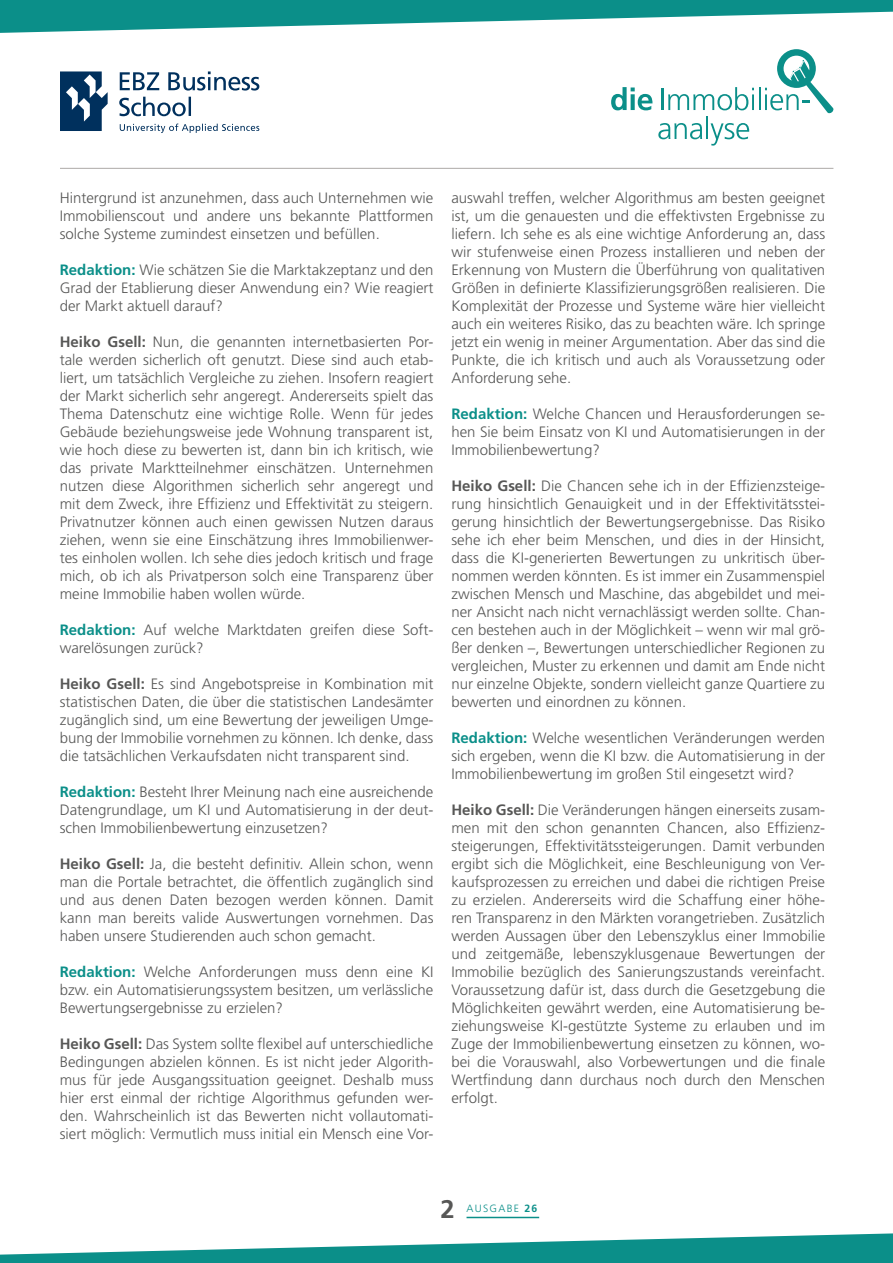
<style>
.page{position:relative;width:893px;height:1263px;background:#fff}
.page>*{position:absolute;margin:0;border:0;box-sizing:border-box;transform-origin:0 0}
.t1{font:700 25.5px "Frutiger LT Pro";color:#575756}
.t2{font:300 15px/18px "Frutiger LT Std";color:#575756;text-align:justify}
.t3{font:300 10.5px "Frutiger LT Std";letter-spacing:.12em;color:#0b8f89}
.s1{font-family:"Frutiger LT Pro";font-weight:700;color:#0b8f89}
.s2{font-family:"Frutiger LT Pro";font-weight:700}
</style>
<div class="page">
<svg style="left:119px;top:97px;width:72px;height:19px"></svg>
<svg style="left:120px;top:71px;width:139px;height:20px"></svg>
<svg style="left:120px;top:124px;width:139px;height:9px"></svg>
<svg style="left:60px;top:71px;width:48px;height:60px"></svg>
<hr style="left:60px;top:168px;width:773px;height:1px;background:#ada9a7">
<svg style="left:0;top:0;width:893px;height:33px"></svg>
<svg style="left:0;top:1233px;width:893px;height:30px"></svg>
<hr style="left:467px;top:1217px;width:72px;height:1px;background:#0b8f89">
<svg style="left:611px;top:87px;width:41px;height:23px"></svg>
<hr style="left:662px;top:89px;width:2px;height:21px;background:#0b8f89">
<svg style="left:668px;top:87px;width:86px;height:23px"></svg>
<hr style="left:758px;top:87px;width:2px;height:23px;background:#0b8f89">
<svg style="left:765px;top:49px;width:69px;height:65px"></svg>
<svg style="left:658px;top:123px;width:44px;height:16px"></svg>
<hr style="left:706px;top:116px;width:2px;height:23px;background:#0b8f89">
<svg style="left:711px;top:123px;width:38px;height:23px"></svg>
<p class="t2" style="left:60px;top:189px;width:375px">Hintergrund ist anzunehmen, dass auch Unternehmen wie Immobilienscout und andere uns bekannte Plattformen solche Systeme zumindest einsetzen und befüllen.</p>
<p class="t2" style="left:60px;top:261px;width:375px"><span class="s1">Redaktion:</span> Wie schätzen Sie die Marktakzeptanz und den Grad der Etablierung dieser Anwendung ein? Wie reagiert der Markt aktuell darauf?</p>
<p class="t2" style="left:60px;top:333px;width:375px"><span class="s2">Heiko Gsell:</span> Nun, die genannten internetbasierten Por&shy;tale werden sicherlich oft genutzt. Diese sind auch etab&shy;liert, um tatsächlich Vergleiche zu ziehen. Insofern reagiert der Markt sicherlich sehr angeregt. Andererseits spielt das Thema Datenschutz eine wichtige Rolle. Wenn für jedes Gebäude beziehungsweise jede Wohnung transparent ist, wie hoch diese zu bewerten ist, dann bin ich kritisch, wie das private Marktteilnehmer einschätzen. Unternehmen nutzen diese Algorithmen sicherlich sehr angeregt und mit dem Zweck, ihre Effizienz und Effektivität zu steigern.<br>Privatnutzer können auch einen gewissen Nutzen daraus ziehen, wenn sie eine Einschätzung ihres Immobilienwer&shy;tes einholen wollen. Ich sehe dies jedoch kritisch und frage mich, ob ich als Privatperson solch eine Transparenz über meine Immobilie haben wollen würde.</p>
<p class="t2" style="left:60px;top:621px;width:375px"><span class="s1">Redaktion:</span> Auf welche Marktdaten greifen diese Soft&shy;warelösungen zurück?</p>
<p class="t2" style="left:60px;top:675px;width:375px"><span class="s2">Heiko Gsell:</span> Es sind Angebotspreise in Kombination mit statistischen Daten, die über die statistischen Landesämter zugänglich sind, um eine Bewertung der jeweiligen Umge&shy;bung der Immobilie vornehmen zu können. Ich denke, dass die tatsächlichen Verkaufsdaten nicht transparent sind.</p>
<p class="t2" style="left:60px;top:783px;width:375px"><span class="s1">Redaktion:</span> Besteht Ihrer Meinung nach eine ausreichende Datengrundlage, um KI und Automatisierung in der deut&shy;schen Immobilienbewertung einzusetzen?</p>
<p class="t2" style="left:60px;top:855px;width:375px"><span class="s2">Heiko Gsell:</span> Ja, die besteht definitiv. Allein schon, wenn man die Portale betrachtet, die öffentlich zugänglich sind und aus denen Daten bezogen werden können. Damit kann man bereits valide Auswertungen vornehmen. Das haben unsere Studierenden auch schon gemacht.</p>
<p class="t2" style="left:60px;top:963px;width:375px"><span class="s1">Redaktion:</span> Welche Anforderungen muss denn eine KI bzw. ein Automatisierungssystem besitzen, um verlässliche Bewertungsergebnisse zu erzielen?</p>
<p class="t2" style="left:60px;top:1035px;width:375px"><span class="s2">Heiko Gsell:</span> Das System sollte flexibel auf unterschiedliche Bedingungen abzielen können. Es ist nicht jeder Algorith&shy;mus für jede Ausgangssituation geeignet. Deshalb muss hier erst einmal der richtige Algorithmus gefunden wer&shy;den. Wahrscheinlich ist das Bewerten nicht vollautomati&shy;siert möglich: Vermutlich muss initial ein Mensch eine Vor-</p>
<p class="t2" style="left:451px;top:189px;width:375px">auswahl treffen, welcher Algorithmus am besten geeignet ist, um die genauesten und die effektivsten Ergebnisse zu liefern. Ich sehe es als eine wichtige Anforderung an, dass wir stufenweise einen Prozess installieren und neben der Erkennung von Mustern die Überführung von qualitativen Größen in definierte Klassifizierungsgrößen realisieren. Die Komplexität der Prozesse und Systeme wäre hier vielleicht auch ein weiteres Risiko, das zu beachten wäre. Ich springe jetzt ein wenig in meiner Argumentation. Aber das sind die Punkte, die ich kritisch und auch als Voraussetzung oder Anforderung sehe.</p>
<p class="t2" style="left:451px;top:405px;width:375px"><span class="s1">Redaktion:</span> Welche Chancen und Herausforderungen se&shy;hen Sie beim Einsatz von KI und Automatisierungen in der Immobilienbewertung?</p>
<p class="t2" style="left:451px;top:477px;width:375px"><span class="s2">Heiko Gsell:</span> Die Chancen sehe ich in der Effizienzsteige&shy;rung hinsichtlich Genauigkeit und in der Effektivitätsstei&shy;gerung hinsichtlich der Bewertungsergebnisse. Das Risiko sehe ich eher beim Menschen, und dies in der Hinsicht, dass die KI-generierten Bewertungen zu unkritisch über&shy;nommen werden könnten. Es ist immer ein Zusammenspiel zwischen Mensch und Maschine, das abgebildet und mei&shy;ner Ansicht nach nicht vernachlässigt werden sollte. Chan&shy;cen bestehen auch in der Möglichkeit – wenn wir mal grö&shy;ßer denken –, Bewertungen unterschiedlicher Regionen zu vergleichen, Muster zu erkennen und damit am Ende nicht nur einzelne Objekte, sondern vielleicht ganze Quartiere zu bewerten und einordnen zu können.</p>
<p class="t2" style="left:451px;top:729px;width:375px"><span class="s1">Redaktion:</span> Welche wesentlichen Veränderungen werden sich ergeben, wenn die KI bzw. die Automatisierung in der Immobilienbewertung im großen Stil eingesetzt wird?</p>
<p class="t2" style="left:451px;top:801px;width:375px"><span class="s2">Heiko Gsell:</span> Die Veränderungen hängen einerseits zusam&shy;men mit den schon genannten Chancen, also Effizienz&shy;steigerungen, Effektivitätssteigerungen. Damit verbunden ergibt sich die Möglichkeit, eine Beschleunigung von Ver&shy;kaufsprozessen zu erreichen und dabei die richtigen Preise zu erzielen. Andererseits wird die Schaffung einer höhe&shy;ren Transparenz in den Märkten vorangetrieben. Zusätzlich werden Aussagen über den Lebenszyklus einer Immobilie und zeitgemäße, lebenszyklusgenaue Bewertungen der Immobilie bezüglich des Sanierungszustands vereinfacht.<br>Voraussetzung dafür ist, dass durch die Gesetzgebung die Möglichkeiten gewährt werden, eine Automatisierung be&shy;ziehungsweise KI-gestützte Systeme zu erlauben und im Zuge der Immobilienbewertung einsetzen zu können, wo&shy;bei die Vorauswahl, also Vorbewertungen und die finale Wertfindung dann durchaus noch durch den Menschen erfolgt.</p>
<h1 class="t1" style="left:440px;top:1194px;width:16px">2</h1>
<p class="t3" style="left:467px;top:1203px;width:72px">AUSGABE <span class="s2">26</span></p>
</div>
